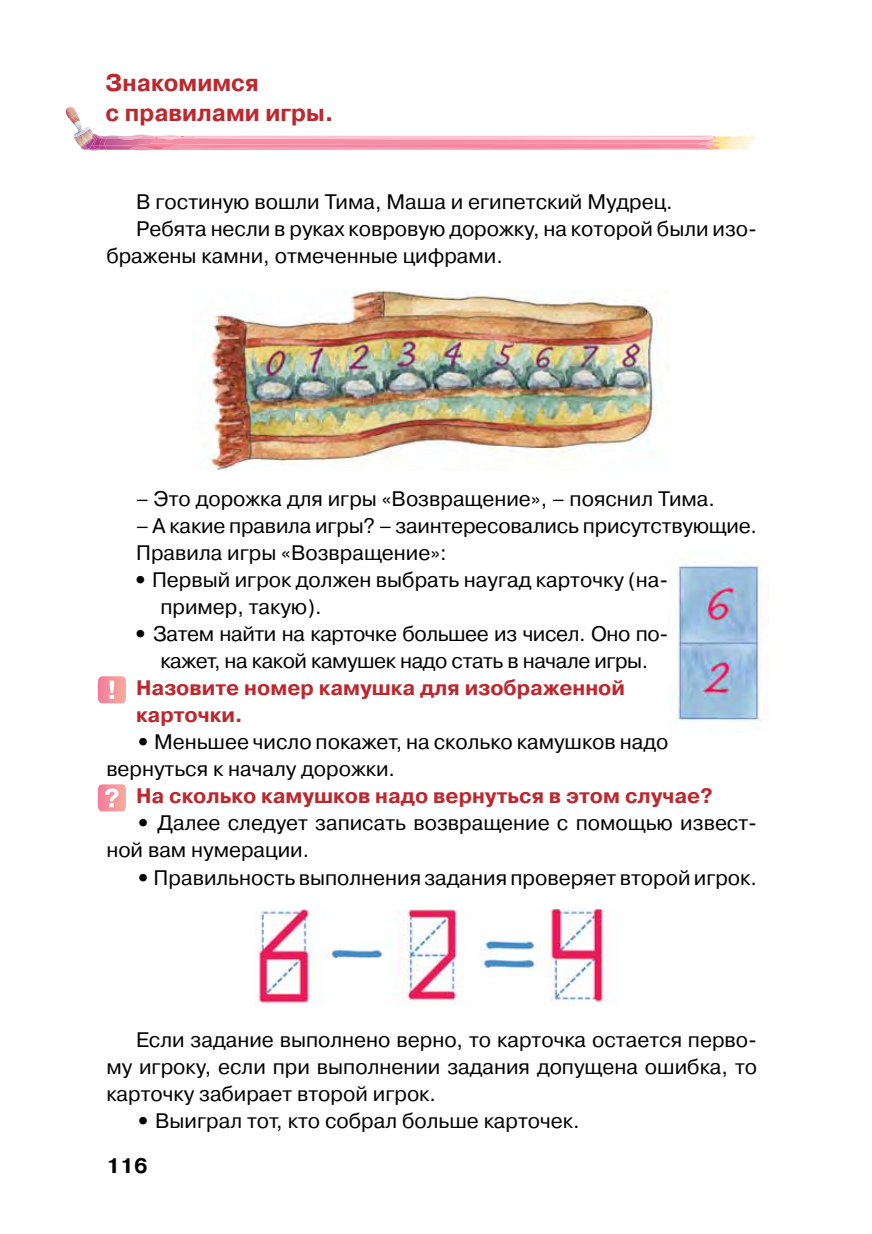
<style>
.page{position:relative;width:872px;height:1234px;background:#fff}
.page>*{position:absolute;margin:0;border:0;box-sizing:border-box;transform-origin:0 0}
.t1{font:700 24px/30px "Pragmatica C";color:#bd282e}
.t2{font:21px/27px "Pragmatica C";color:#000}
.t3{font:700 21px/27px "Pragmatica C";color:#bd282e}
.t4{font:21px/27px "Pragmatica C";letter-spacing:-.02em;color:#000;text-align:center}
.t5{font:700 21px "Pragmatica C";color:#000}
.s1{font-weight:700}
</style>
<div class="page">
<svg style="left:65px;top:107px;width:689px;height:44px"></svg>
<img style="left:212px;top:136px;width:503px;height:4px">
<img style="left:194px;top:137px;width:518px;height:1px">
<img style="left:209px;top:290px;width:448px;height:180px">
<img style="left:255px;top:909px;width:349px;height:96px">
<img style="left:675px;top:563px;width:93px;height:160px">
<svg style="left:98px;top:676px;width:28px;height:27px"></svg>
<svg style="left:98px;top:784px;width:28px;height:27px"></svg>
<p class="t1" style="left:106px;top:68px;width:229px">Знакомимся<br>с правилами игры.</p>
<p class="t2" style="left:136px;top:188px;width:538px">В гостиную вошли Тима, Маша и египетский Мудрец.</p>
<p class="t2" style="left:136px;top:215px;width:622px">Ребята несли в руках ковровую дорожку, на которой были изо-</p>
<p class="t2" style="left:106px;top:242px;width:398px">бражены камни, отмеченные цифрами.</p>
<p class="t2" style="left:136px;top:485px;width:580px">– Это дорожка для игры «Возвращение», – пояснил Тима.</p>
<p class="t2" style="left:136px;top:512px;width:622px">– А какие правила игры? – заинтересовались присутствующие.<br>Правила игры «Возвращение»:</p>
<p class="t2" style="left:160px;top:566px;width:509px;text-indent:-27px"><span class="s1">•</span> Первый игрок должен выбрать наугад карточку (на&shy;пример, такую).</p>
<p class="t4" style="left:133px;top:620px;width:536px"><span class="s1">•</span> Затем найти на карточке большее из чисел. Оно по&shy;кажет, на какой камушек надо стать в начале игры.</p>
<p class="t3" style="left:136px;top:674px;width:490px">Назовите номер камушка для изображенной карточки.</p>
<p class="t2" style="left:106px;top:728px;width:563px;text-indent:30px"><span class="s1">•</span> Меньшее число покажет, на сколько камушков надо вернуться к началу дорожки.</p>
<p class="t3" style="left:136px;top:782px;width:578px">На сколько камушков надо вернуться в этом случае?</p>
<p class="t2" style="left:106px;top:809px;width:652px;text-indent:30px"><span class="s1">•</span> Далее следует записать возвращение с помощью извест&shy;ной вам нумерации.</p>
<p class="t2" style="left:136px;top:863px;width:622px"><span class="s1">•</span> Правильность выполнения задания проверяет второй игрок.</p>
<p class="t2" style="left:106px;top:1025px;width:652px;text-align:justify;text-indent:30px">Если задание выполнено верно, то карточка остается перво&shy;му игроку, если при выполнении задания допущена ошибка, то карточку забирает второй игрок.</p>
<p class="t2" style="left:136px;top:1106px;width:445px"><span class="s1">•</span> Выиграл тот, кто собрал больше карточек.</p>
<p class="t5" style="left:106px;top:1153px;width:43px">116</p>
</div>
